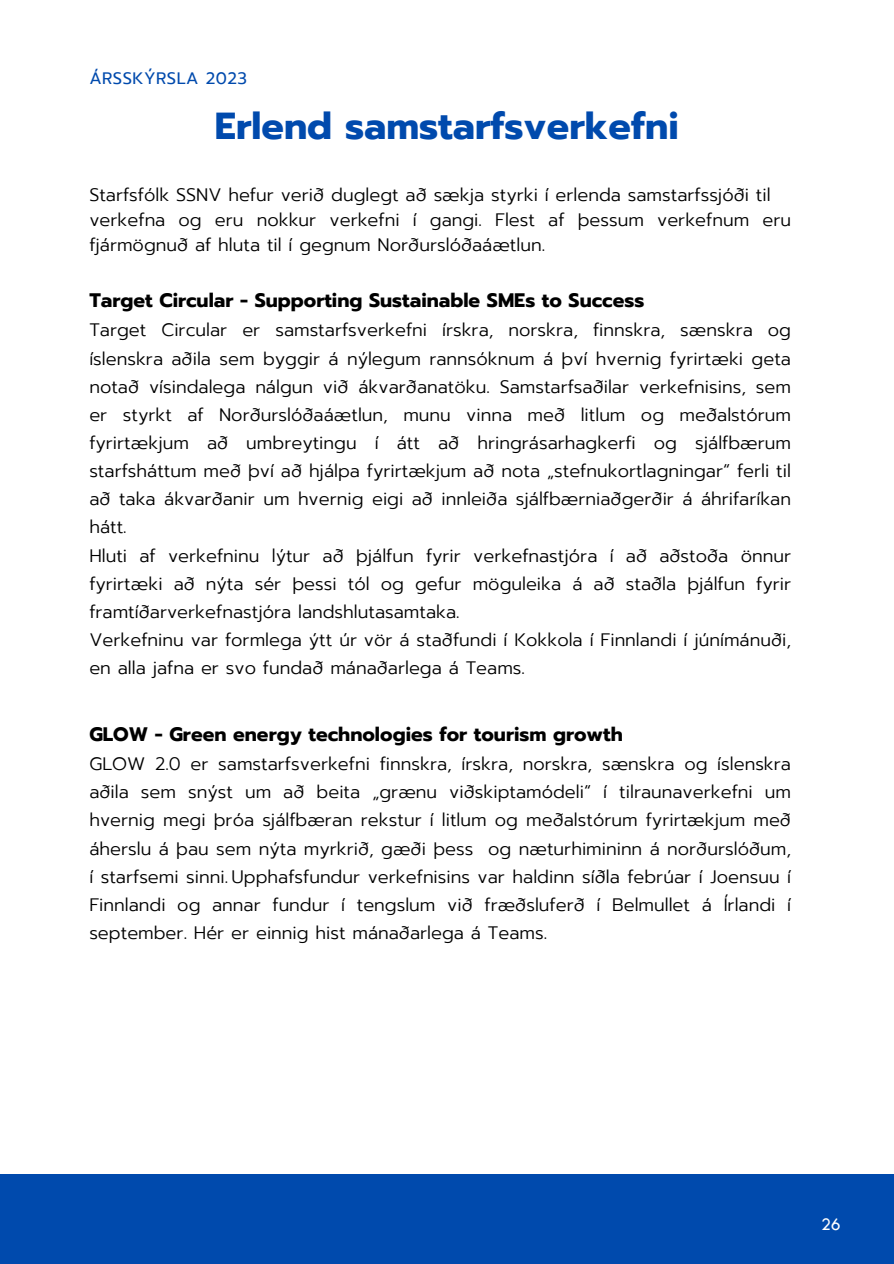
<style>
.page{position:relative;width:894px;height:1264px;background:#fff}
.page>*{position:absolute;margin:0;border:0;box-sizing:border-box;transform-origin:0 0}
.t1{font:700 37.5px "Prompt";color:#004aad}
.t2{font:700 19.5px "Prompt";color:#000}
.t3{font:300 18px/28.2px "Prompt";color:#000}
.t4{font:18px "Tw Cen";color:#fefefe}
.t5{font:16.5px "Prompt";letter-spacing:.03em;color:#004aad}
</style>
<div class="page">
<div style="left:0;top:1174px;width:893px;height:89px;background:#004aad"></div>
<p class="t5" style="left:89px;top:66px;width:159px">ÁRSSKÝRSLA 2023</p>
<h1 class="t1" style="left:215px;top:98px;width:465px">Erlend samstarfsverkefni</h1>
<p class="t3" style="left:89px;top:183px;width:703px;line-height:24.8px">Starfsfólk SSNV hefur verið duglegt að sækja styrki í erlenda samstarfssjóði til verkefna og eru nokkur verkefni í gangi. Flest af þessum verkefnum eru fjármögnuð af hluta til í gegnum Norðurslóðaáætlun.</p>
<p class="t2" style="left:89px;top:286px;width:556px">Target Circular - Supporting Sustainable SMEs to Success</p>
<p class="t3" style="left:89px;top:316px;width:703px">Target Circular er samstarfsverkefni írskra, norskra, finnskra, sænskra og íslenskra aðila sem byggir á nýlegum rannsóknum á því hvernig fyrirtæki geta notað vísindalega nálgun við ákvarðanatöku. Samstarfsaðilar verkefnisins, sem er styrkt af Norðurslóðaáætlun, munu vinna með litlum og meðalstórum fyrirtækjum að umbreytingu í átt að hringrásarhagkerfi og sjálfbærum starfsháttum með því að hjálpa fyrirtækjum að nota „stefnukortlagningar“ ferli til að taka ákvarðanir um hvernig eigi að innleiða sjálfbærniaðgerðir á áhrifaríkan hátt.<br>Hluti af verkefninu lýtur að þjálfun fyrir verkefnastjóra í að aðstoða önnur fyrirtæki að nýta sér þessi tól og gefur möguleika á að staðla þjálfun fyrir framtíðarverkefnastjóra landshlutasamtaka.<br>Verkefninu var formlega ýtt úr vör á staðfundi í Kokkola í Finnlandi í júnímánuði, en alla jafna er svo fundað mánaðarlega á Teams.</p>
<p class="t2" style="left:89px;top:719px;width:535px">GLOW - Green energy technologies for tourism growth</p>
<p class="t3" style="left:89px;top:750px;width:703px;text-align:justify">GLOW 2.0 er samstarfsverkefni finnskra, írskra, norskra, sænskra og íslenskra aðila sem snýst um að beita „grænu viðskiptamódeli“ í tilraunaverkefni um hvernig megi þróa sjálfbæran rekstur í litlum og meðalstórum fyrirtækjum með áherslu á þau sem nýta myrkrið, gæði þess og næturhimininn á norðurslóðum, í starfsemi sinni. Upphafsfundur verkefnisins var haldinn síðla febrúar í Joensuu í Finnlandi og annar fundur í tengslum við fræðsluferð í Belmullet á Írlandi í september. Hér er einnig hist mánaðarlega á Teams.</p>
<p class="t4" style="left:820px;top:1214px;width:21px">26</p>
</div>
